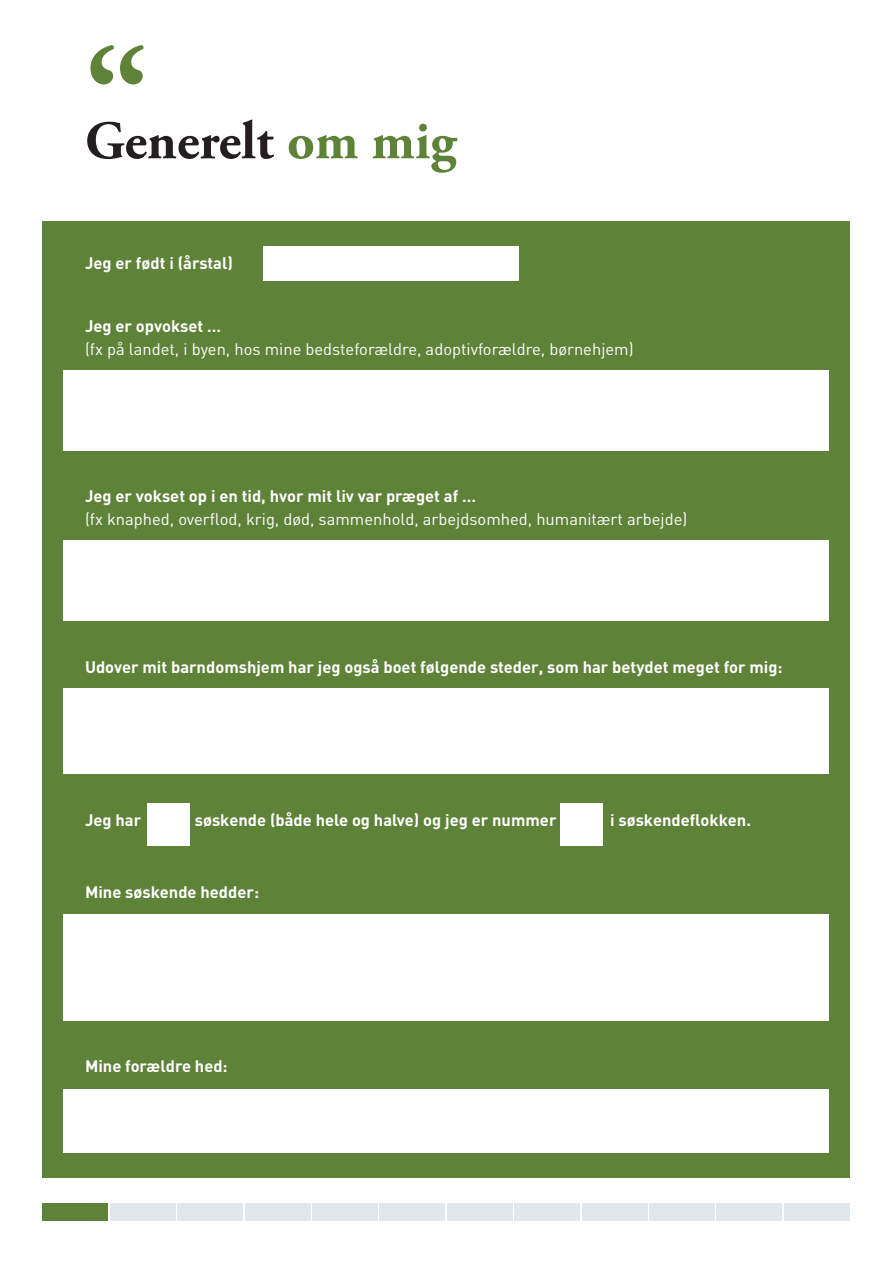
<style>
.page{position:relative;width:893px;height:1263px;background:#fff}
.page>*{position:absolute;margin:0;border:0;box-sizing:border-box;transform-origin:0 0}
.t1{font:700 135px "Adobe Garamond Pro";color:#5f8239}
.t2{font:700 54px "Adobe Garamond Pro";color:#231f20}
.sprg{font:700 16.5px "DIN";color:#fff}
.sprg_forklaring{font:16.5px "DIN";color:#fff}
.s1{color:#5f8239}
</style>
<div class="page">
<div style="left:43px;top:221px;width:807px;height:957px;background:#5f8239"></div>
<div style="left:264px;top:247px;width:255px;height:34px;background:#fff"></div>
<div style="left:64px;top:370px;width:765px;height:81px;background:#fff"></div>
<div style="left:64px;top:540px;width:765px;height:81px;background:#fff"></div>
<div style="left:64px;top:689px;width:765px;height:85px;background:#fff"></div>
<div style="left:64px;top:914px;width:765px;height:106px;background:#fff"></div>
<div style="left:64px;top:1089px;width:765px;height:63px;background:#fff"></div>
<div style="left:147px;top:804px;width:42px;height:42px;background:#fff"></div>
<div style="left:561px;top:804px;width:42px;height:42px;background:#fff"></div>
<div style="left:43px;top:1203px;width:65px;height:17px;background:#5f8239"></div>
<div style="left:110px;top:1203px;width:66px;height:17px;background:#e1e7ea"></div>
<div style="left:177px;top:1203px;width:66px;height:17px;background:#e1e7ea"></div>
<div style="left:245px;top:1203px;width:66px;height:17px;background:#e1e7ea"></div>
<div style="left:312px;top:1203px;width:66px;height:17px;background:#e1e7ea"></div>
<div style="left:379px;top:1203px;width:66px;height:17px;background:#e1e7ea"></div>
<div style="left:447px;top:1203px;width:66px;height:17px;background:#e1e7ea"></div>
<div style="left:514px;top:1203px;width:66px;height:17px;background:#e1e7ea"></div>
<div style="left:582px;top:1203px;width:66px;height:17px;background:#e1e7ea"></div>
<div style="left:649px;top:1203px;width:66px;height:17px;background:#e1e7ea"></div>
<div style="left:716px;top:1203px;width:66px;height:17px;background:#e1e7ea"></div>
<div style="left:784px;top:1203px;width:66px;height:17px;background:#e1e7ea"></div>
<p class="t1" style="left:85px;top:19px;width:65px">“</p>
<p class="t2" style="left:85px;top:110px;width:373px">Generelt <span class="s1">om mig</span></p>
<p class="sprg" style="left:85px;top:252px;width:149px">Jeg er født i (årstal)</p>
<p class="sprg" style="left:85px;top:315px;width:138px">Jeg er opvokset …</p>
<p class="sprg_forklaring" style="left:85px;top:340px;width:550px">(fx på landet, i byen, hos mine bedsteforældre, adoptivforældre, børnehjem)</p>
<p class="sprg" style="left:85px;top:485px;width:393px">Jeg er vokset op i en tid, hvor mit liv var præget af …</p>
<p class="sprg_forklaring" style="left:85px;top:510px;width:604px">(fx knaphed, overflod, krig, død, sammenhold, arbejdsomhed, humanitært arbejde)</p>
<p class="sprg" style="left:85px;top:655px;width:699px">Udover mit barndomshjem har jeg også boet følgende steder, som har betydet meget for mig:</p>
<p class="sprg" style="left:85px;top:809px;width:58px">Jeg har</p>
<p class="sprg" style="left:195px;top:809px;width:363px">søskende (både hele og halve) og jeg er nummer</p>
<p class="sprg" style="left:610px;top:809px;width:142px">i søskendeflokken.</p>
<p class="sprg" style="left:85px;top:881px;width:176px">Mine søskende hedder:</p>
<p class="sprg" style="left:85px;top:1055px;width:144px">Mine forældre hed:</p>
</div>
